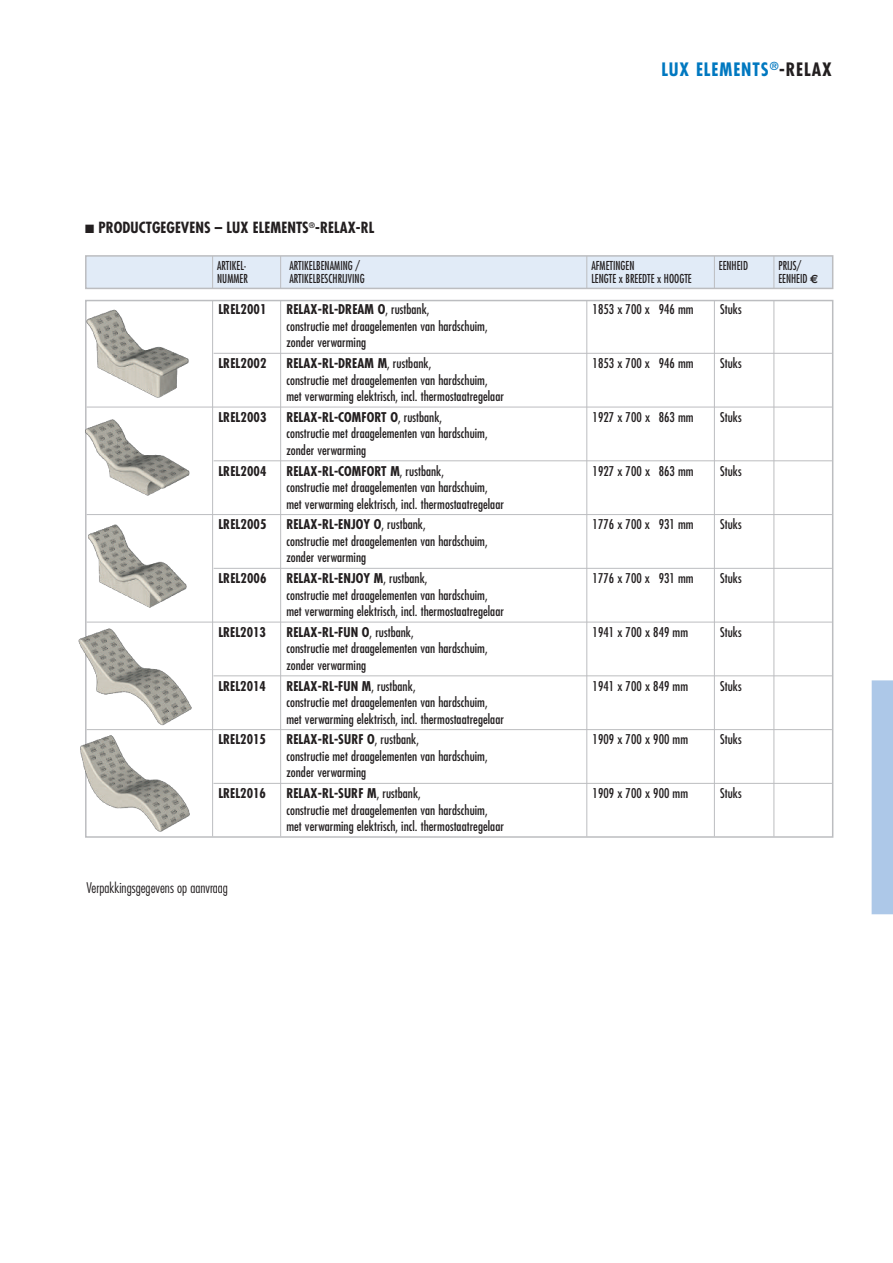
<style>
.page{position:relative;width:893px;height:1263px;background:#fff}
.page>*{position:absolute;margin:0;border:0;box-sizing:border-box;transform-origin:0 0}
.t1{font:700 condensed 18px "Futura";letter-spacing:.05em;color:#0078c0}
.t2{font:700 condensed 15px "Futura";letter-spacing:.005em;color:#231f20}
.t3{font:300 condensed 14.25px "Futura";color:#231f20}
.t4{font:condensed 13.2px/16.5px "Futura";letter-spacing:.005em;color:#231f20}
.t5{font:700 condensed 13.2px "Futura";letter-spacing:.005em;color:#231f20}
.t6{font:condensed 12px "Futura";letter-spacing:.005em;color:#231f20;scale:.9 1}
.s1{color:#231f20}
.s2{font-family:"Euro Sans";font-weight:700;font-stretch:normal}
.s3{font-weight:400}
</style>
<div class="page">
<div style="left:872px;top:680px;width:21px;height:234px;background:#adc8e8"></div>
<hr style="left:212px;top:301px;width:1px;height:535px;background:#bcbdc0">
<hr style="left:280px;top:301px;width:1px;height:535px;background:#bcbdc0">
<hr style="left:586px;top:301px;width:1px;height:535px;background:#bcbdc0">
<hr style="left:714px;top:301px;width:1px;height:535px;background:#bcbdc0">
<hr style="left:773px;top:301px;width:1px;height:535px;background:#bcbdc0">
<hr style="left:214px;top:353px;width:618px;height:1px;background:#bcbdc0">
<hr style="left:87px;top:407px;width:745px;height:1px;background:#bcbdc0">
<hr style="left:214px;top:460px;width:618px;height:1px;background:#bcbdc0">
<hr style="left:87px;top:514px;width:745px;height:1px;background:#bcbdc0">
<hr style="left:214px;top:568px;width:618px;height:1px;background:#bcbdc0">
<hr style="left:87px;top:622px;width:745px;height:1px;background:#bcbdc0">
<hr style="left:213px;top:675px;width:619px;height:1px;background:#bcbdc0">
<hr style="left:87px;top:729px;width:745px;height:1px;background:#bcbdc0">
<hr style="left:213px;top:783px;width:619px;height:1px;background:#bcbdc0">
<img style="left:85px;top:409px;width:105px;height:103px">
<img style="left:85px;top:303px;width:104px;height:102px">
<img style="left:85px;top:517px;width:102px;height:102px">
<img style="left:78px;top:625px;width:114px;height:102px">
<img style="left:80px;top:732px;width:110px;height:102px">
<div style="left:87px;top:257px;width:745px;height:31px;background:#e1ebf7"></div>
<div style="left:85px;top:255px;width:748px;height:34px;border:2px solid #bcbdc0"></div>
<hr style="left:212px;top:256px;width:1px;height:32px;background:#bcbdc0">
<hr style="left:280px;top:256px;width:1px;height:32px;background:#bcbdc0">
<hr style="left:586px;top:256px;width:1px;height:32px;background:#bcbdc0">
<hr style="left:714px;top:256px;width:1px;height:32px;background:#bcbdc0">
<hr style="left:773px;top:256px;width:1px;height:32px;background:#bcbdc0">
<p class="t2" style="left:85px;top:221px;width:291px">■ PRODUCTGEGEVENS – LUX ELEMENTS<sup>®</sup>-RELAX-RL</p>
<h1 class="t1" style="left:661px;top:58px;width:172px">LUX ELEMENTS<sup>®</sup><span class="s1">-RELAX</span></h1>
<p class="t6" style="left:217px;top:260px;width:34px">ARTIKEL-</p>
<p class="t6" style="left:289px;top:260px;width:80px">ARTIKELBENAMING /</p>
<p class="t6" style="left:591px;top:260px;width:49px">AFMETINGEN</p>
<p class="t6" style="left:719px;top:260px;width:34px">EENHEID</p>
<p class="t6" style="left:778px;top:260px;width:27px">PRIJS/</p>
<p class="t6" style="left:217px;top:273px;width:36px">NUMMER</p>
<p class="t6" style="left:289px;top:273px;width:85px">ARTIKELBESCHRIJVING</p>
<p class="t6" style="left:591px;top:273px;width:113px">LENGTE x BREEDTE x HOOGTE</p>
<p class="t6" style="left:778px;top:273px;width:46px">EENHEID <span class="s2">€</span></p>
<p class="t5" style="left:218px;top:304px;width:50px">LREL2001</p>
<p class="t5" style="left:286px;top:304px;width:145px">RELAX-RL-DREAM O<span class="s3">, rustbank,</span></p>
<p class="t4" style="left:593px;top:302px;width:103px">1853 x 700 x 946 mm</p>
<p class="t4" style="left:720px;top:302px;width:23px">Stuks</p>
<p class="t4" style="left:286px;top:318px;width:203px">constructie met draagelementen van hardschuim, zonder verwarming</p>
<p class="t5" style="left:218px;top:357px;width:50px">LREL2002</p>
<p class="t5" style="left:286px;top:357px;width:147px">RELAX-RL-DREAM M<span class="s3">, rustbank,</span></p>
<p class="t4" style="left:593px;top:356px;width:103px">1853 x 700 x 946 mm</p>
<p class="t4" style="left:720px;top:356px;width:23px">Stuks</p>
<p class="t4" style="left:286px;top:372px;width:219px">constructie met draagelementen van hardschuim, met verwarming elektrisch, incl. thermostaatregelaar</p>
<p class="t5" style="left:218px;top:411px;width:50px">LREL2003</p>
<p class="t5" style="left:286px;top:411px;width:157px">RELAX-RL-COMFORT O<span class="s3">, rustbank,</span></p>
<p class="t4" style="left:593px;top:409px;width:103px">1927 x 700 x 863 mm</p>
<p class="t4" style="left:720px;top:409px;width:23px">Stuks</p>
<p class="t4" style="left:286px;top:426px;width:203px">constructie met draagelementen van hardschuim, zonder verwarming</p>
<p class="t5" style="left:218px;top:465px;width:50px">LREL2004</p>
<p class="t5" style="left:286px;top:465px;width:159px">RELAX-RL-COMFORT M<span class="s3">, rustbank,</span></p>
<p class="t4" style="left:593px;top:463px;width:103px">1927 x 700 x 863 mm</p>
<p class="t4" style="left:720px;top:463px;width:23px">Stuks</p>
<p class="t4" style="left:286px;top:480px;width:219px">constructie met draagelementen van hardschuim, met verwarming elektrisch, incl. thermostaatregelaar</p>
<p class="t5" style="left:218px;top:519px;width:50px">LREL2005</p>
<p class="t5" style="left:286px;top:519px;width:141px">RELAX-RL-ENJOY O<span class="s3">, rustbank,</span></p>
<p class="t4" style="left:593px;top:517px;width:103px">1776 x 700 x 931 mm</p>
<p class="t4" style="left:720px;top:517px;width:23px">Stuks</p>
<p class="t4" style="left:286px;top:533px;width:203px">constructie met draagelementen van hardschuim, zonder verwarming</p>
<p class="t5" style="left:218px;top:572px;width:50px">LREL2006</p>
<p class="t5" style="left:286px;top:572px;width:143px">RELAX-RL-ENJOY M<span class="s3">, rustbank,</span></p>
<p class="t4" style="left:593px;top:571px;width:103px">1776 x 700 x 931 mm</p>
<p class="t4" style="left:720px;top:571px;width:23px">Stuks</p>
<p class="t4" style="left:286px;top:587px;width:219px">constructie met draagelementen van hardschuim, met verwarming elektrisch, incl. thermostaatregelaar</p>
<p class="t5" style="left:218px;top:626px;width:49px">LREL2013</p>
<p class="t5" style="left:286px;top:626px;width:129px">RELAX-RL-FUN O<span class="s3">, rustbank,</span></p>
<p class="t4" style="left:593px;top:624px;width:97px">1941 x 700 x 849 mm</p>
<p class="t4" style="left:720px;top:624px;width:23px">Stuks</p>
<p class="t4" style="left:286px;top:641px;width:203px">constructie met draagelementen van hardschuim, zonder verwarming</p>
<p class="t5" style="left:218px;top:680px;width:49px">LREL2014</p>
<p class="t5" style="left:286px;top:680px;width:131px">RELAX-RL-FUN M<span class="s3">, rustbank,</span></p>
<p class="t4" style="left:593px;top:678px;width:97px">1941 x 700 x 849 mm</p>
<p class="t4" style="left:720px;top:678px;width:23px">Stuks</p>
<p class="t4" style="left:286px;top:695px;width:219px">constructie met draagelementen van hardschuim, met verwarming elektrisch, incl. thermostaatregelaar</p>
<p class="t5" style="left:218px;top:734px;width:49px">LREL2015</p>
<p class="t5" style="left:286px;top:734px;width:134px">RELAX-RL-SURF O<span class="s3">, rustbank,</span></p>
<p class="t4" style="left:593px;top:732px;width:97px">1909 x 700 x 900 mm</p>
<p class="t4" style="left:720px;top:732px;width:23px">Stuks</p>
<p class="t4" style="left:286px;top:748px;width:203px">constructie met draagelementen van hardschuim, zonder verwarming</p>
<p class="t5" style="left:218px;top:787px;width:49px">LREL2016</p>
<p class="t5" style="left:286px;top:787px;width:136px">RELAX-RL-SURF M<span class="s3">, rustbank,</span></p>
<p class="t4" style="left:593px;top:786px;width:97px">1909 x 700 x 900 mm</p>
<p class="t4" style="left:720px;top:786px;width:23px">Stuks</p>
<p class="t4" style="left:286px;top:802px;width:219px">constructie met draagelementen van hardschuim, met verwarming elektrisch, incl. thermostaatregelaar</p>
<p class="t3" style="left:87px;top:882px;width:143px">Verpakkingsgegevens op aanvraag</p>
</div>
